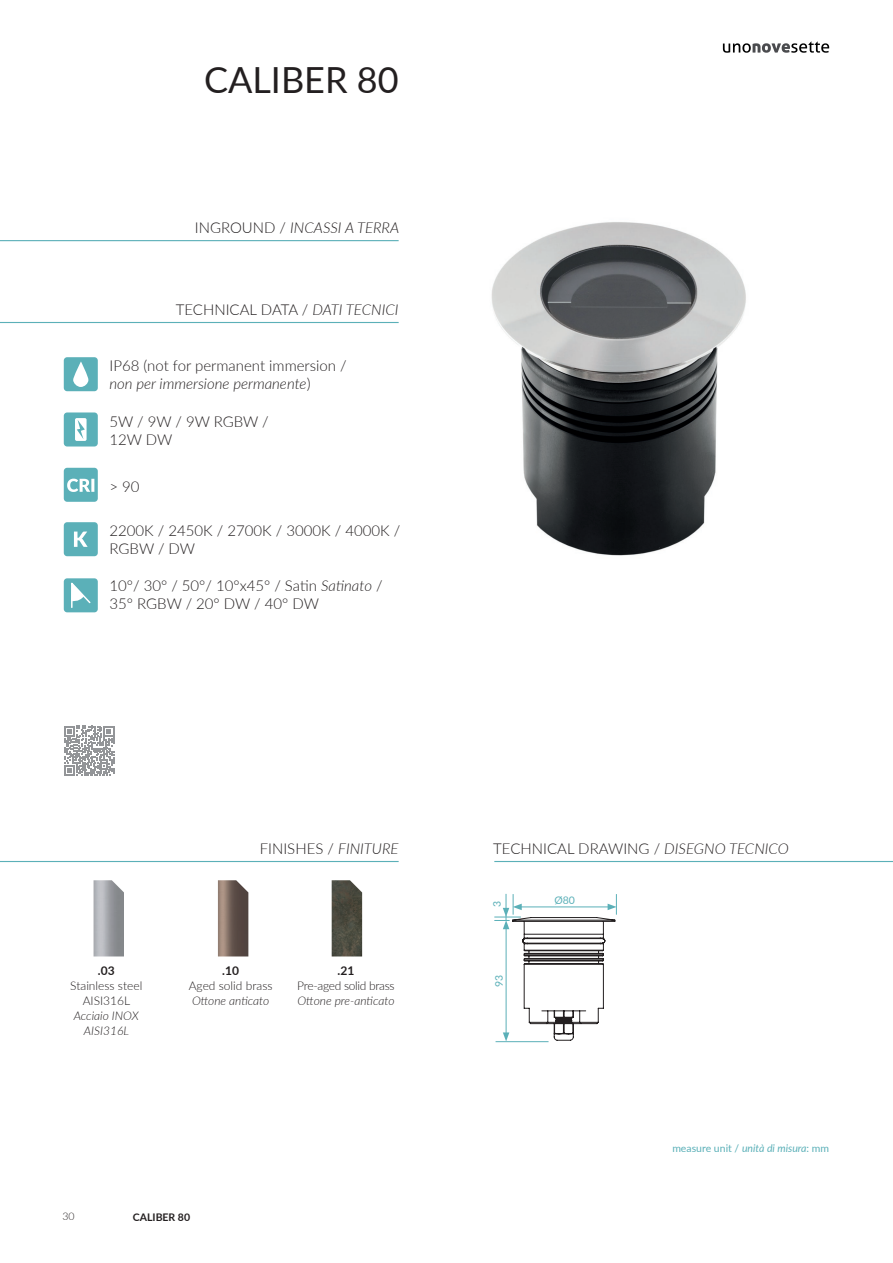
<style>
.page{position:relative;width:893px;height:1263px;background:#fff}
.page>*{position:absolute;margin:0;border:0;box-sizing:border-box;transform-origin:0 0}
.NOME_PRODOTTO_-_FAMI{font:36px "Lato";color:#231f20}
.TESTO_ICONCINE_TECNI{font:300 15px/18px "Lato";color:#231f20}
.TESTO_ICONCINE_TECNI-2{font:italic 300 15px "Lato";color:#231f20}
.TESTO_FILETTI{font:italic 300 15px "Lato";color:#231f20}
.FINITURE{font:italic 300 12px/15px "Lato";color:#231f20;text-align:center}
.FINITURE-2{font:300 12px "Lato";color:#231f20}
.FINITURE-3{font:300 12px "Lato";letter-spacing:-.025em;color:#231f20}
.FINITURE-4{font:700 12px "Lato";color:#231f20}
.Misure_disegno_tecni{font:10.5px "Lato";color:#5bb0b8}
.FINITURE-5{font:700 10.5px "Lato";color:#231f20}
.t1{font:300 10.5px "Lato";color:#231f20}
.s1{font-style:normal}
.s2{font-style:italic}
</style>
<div class="page">
<hr style="left:0;top:240px;width:399px;height:1px;background:#5bb0b8">
<hr style="left:0;top:322px;width:399px;height:1px;background:#5bb0b8">
<svg style="left:723px;top:41px;width:106px;height:12px"></svg>
<hr style="left:0;top:861px;width:399px;height:1px;background:#5bb0b8">
<hr style="left:494px;top:861px;width:399px;height:1px;background:#5bb0b8">
<img style="left:491px;top:222px;width:255px;height:334px">
<div style="left:64px;top:357px;width:34px;height:34px;background:#5bb0b8;border-radius:3px"></div>
<svg style="left:73px;top:361px;width:15px;height:26px"></svg>
<div style="left:64px;top:578px;width:34px;height:34px;background:#5bb0b8;border-radius:3px"></div>
<svg style="left:71px;top:582px;width:20px;height:26px"></svg>
<div style="left:64px;top:412px;width:34px;height:34px;background:#5bb0b8;border-radius:3px"></div>
<svg style="left:75px;top:418px;width:12px;height:23px"></svg>
<div style="left:64px;top:468px;width:34px;height:34px;background:#5bb0b8;border-radius:3px"></div>
<svg style="left:67px;top:479px;width:27px;height:13px"></svg>
<div style="left:64px;top:522px;width:34px;height:34px;background:#5bb0b8;border-radius:3px"></div>
<svg style="left:74px;top:531px;width:14px;height:16px"></svg>
<svg style="left:64px;top:726px;width:50px;height:50px"></svg>
<hr style="left:496px;top:1041px;width:53px;height:1px;background:#5bb0b8">
<svg style="left:494px;top:894px;width:123px;height:147px"></svg>
<img style="left:218px;top:880px;width:30px;height:76px">
<img style="left:94px;top:880px;width:30px;height:76px">
<img style="left:332px;top:880px;width:30px;height:76px">
<p class="NOME_PRODOTTO_-_FAMI" style="left:204px;top:54px;width:196px">CALIBER 80</p>
<p class="TESTO_FILETTI" style="left:195px;top:217px;width:206px"><span class="s1">INGROUND /</span> INCASSI A TERRA</p>
<p class="TESTO_ICONCINE_TECNI" style="left:176px;top:300px;width:224px">TECHNICAL DATA / <span class="s2">DATI TECNICI</span></p>
<p class="TESTO_ICONCINE_TECNI" style="left:109px;top:356px;width:239px">IP68 (not for permanent immersion /</p>
<p class="TESTO_ICONCINE_TECNI-2" style="left:109px;top:374px;width:203px">non per immersione permanente<span class="s1">)</span></p>
<p class="TESTO_ICONCINE_TECNI" style="left:109px;top:412px;width:161px">5W / 9W / 9W RGBW /</p>
<p class="TESTO_ICONCINE_TECNI" style="left:109px;top:430px;width:64px">12W DW</p>
<p class="TESTO_ICONCINE_TECNI" style="left:109px;top:477px;width:32px">&gt; 90</p>
<p class="TESTO_ICONCINE_TECNI" style="left:109px;top:521px;width:292px">2200K / 2450K / 2700K / 3000K / 4000K /<br>RGBW / DW</p>
<p class="TESTO_ICONCINE_TECNI" style="left:109px;top:576px;width:275px">10°/ 30° / 50°/ 10°x45° / Satin <span class="s2">Satinato</span> /<br>35° RGBW / 20° DW / 40° DW</p>
<p class="TESTO_ICONCINE_TECNI" style="left:260px;top:839px;width:140px">FINISHES / <span class="s2">FINITURE</span></p>
<p class="TESTO_ICONCINE_TECNI" style="left:493px;top:839px;width:297px">TECHNICAL DRAWING / <span class="s2">DISEGNO TECNICO</span></p>
<p class="FINITURE-4" style="left:98px;top:962px;width:18px">.03</p>
<p class="FINITURE-2" style="left:70px;top:977px;width:74px">Stainless steel</p>
<p class="FINITURE" style="left:74px;top:993px;width:67px"><span class="s1">AISI316L<br></span>Acciaio INOX<br>AISI316L</p>
<p class="FINITURE-4" style="left:222px;top:962px;width:18px">.10</p>
<p class="FINITURE-2" style="left:189px;top:977px;width:85px">Aged solid brass</p>
<p class="FINITURE" style="left:192px;top:993px;width:79px">Ottone anticato</p>
<p class="FINITURE-4" style="left:338px;top:962px;width:18px">.21</p>
<p class="FINITURE-3" style="left:297px;top:977px;width:99px">Pre-aged solid brass</p>
<p class="FINITURE" style="left:297px;top:993px;width:99px">Ottone pre-anticato</p>
<p class="t1" style="left:62px;top:1209px;width:14px">30</p>
<p class="FINITURE-5" style="left:133px;top:1210px;width:59px">CALIBER 80</p>
<p class="Misure_disegno_tecni" style="left:490px;top:907px;width:8px;rotate:-90deg">3</p>
<p class="Misure_disegno_tecni" style="left:491px;top:987px;width:14px;rotate:-90deg">93</p>
<p class="Misure_disegno_tecni" style="left:554px;top:893px;width:22px">Ø80</p>
<p class="Misure_disegno_tecni" style="left:672px;top:1141px;width:158px">measure unit / <span class="s2">unità di misura</span>: mm</p>
</div>
